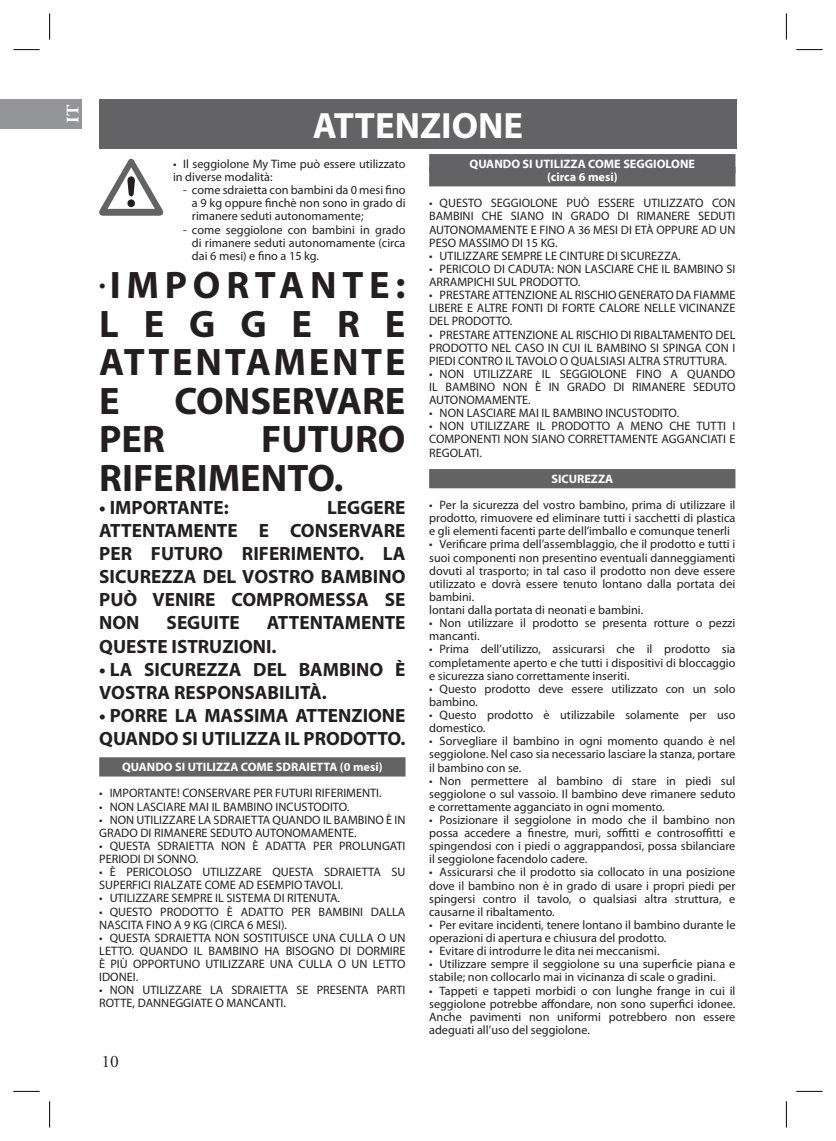
<style>
.page{position:relative;width:836px;height:1141px;background:#fff}
.page>*{position:absolute;margin:0;border:0;box-sizing:border-box;transform-origin:0 0}
.t1{font:700 38.5px/38.5px "Myriad Pro";color:#231f20;text-align:justify}
.t2{font:700 36.75px "Myriad Pro";color:#fff}
.t3{font:700 19.25px/23.1px "Myriad Pro";color:#231f20}
.t4{font:17.5px "Adobe Garamond Pro";color:#231f20}
.t5{font:700 17.5px "Adobe Garamond Pro";color:#fff}
.t6{font:12.25px/13.1px "Myriad Pro";color:#231f20;text-align:justify}
.t7{font:700 12.25px/13.1px "Myriad Pro";color:#fff;text-align:center}
</style>
<div class="page">
<div style="left:0;top:99px;width:82px;height:30px;background:#939598"></div>
<div style="left:99px;top:99px;width:638px;height:50px;background:#636366"></div>
<div style="left:99px;top:757px;width:306px;height:20px;background:#636366"></div>
<div style="left:429px;top:154px;width:306px;height:19px;background:#636366"></div>
<div style="left:429px;top:167px;width:306px;height:19px;background:#636366"></div>
<div style="left:429px;top:469px;width:306px;height:19px;background:#636366"></div>
<svg style="left:99px;top:159px;width:64px;height:57px"></svg>
<svg style="left:13px;top:49px;width:27px;height:1px"></svg>
<svg style="left:796px;top:49px;width:26px;height:1px"></svg>
<svg style="left:13px;top:1091px;width:27px;height:1px"></svg>
<svg style="left:796px;top:1091px;width:26px;height:1px"></svg>
<svg style="left:49px;top:13px;width:1px;height:27px"></svg>
<svg style="left:49px;top:1101px;width:1px;height:27px"></svg>
<svg style="left:786px;top:13px;width:1px;height:27px"></svg>
<svg style="left:786px;top:1101px;width:1px;height:27px"></svg>
<h3 class="t5" style="left:63px;top:123px;width:19px;rotate:-90deg">IT</h3>
<h2 class="t2" style="left:313px;top:101px;width:212px">ATTENZIONE</h2>
<p class="t6" style="left:173px;top:157px;width:234px">• Il seggiolone My Time può essere utilizzato in diverse modalità:</p>
<p class="t6" style="left:192px;top:183px;width:215px;text-indent:-9px">- come sdraietta con bambini da 0 mesi fino a 9 kg oppure finchè non sono in grado di rimanere seduti autonomamente;</p>
<p class="t6" style="left:192px;top:223px;width:215px;text-indent:-9px">- come seggiolone con bambini in grado di rimanere seduti autonomamente (circa dai 6 mesi) e fino a 15 kg.</p>
<h1 class="t1" style="left:99px;top:265px;width:308px"><sup>•</sup>IMPORTANTE:<br>LEGGERE ATTENTAMENTE E</h1>
<p class="t7" style="left:469px;top:157px;width:227px">QUANDO SI UTILIZZA COME SEGGIOLONE (circa 6 mesi)</p>
<p class="t6" style="left:429px;top:196px;width:308px">• QUESTO SEGGIOLONE PUÒ ESSERE UTILIZZATO CON BAMBINI CHE SIANO IN GRADO DI RIMANERE SEDUTI AUTONOMAMENTE E FINO A 36 MESI DI ETÀ OPPURE AD UN PESO MASSIMO DI 15 KG.</p>
<p class="t6" style="left:429px;top:249px;width:253px">• UTILIZZARE SEMPRE LE CINTURE DI SICUREZZA.</p>
<p class="t6" style="left:429px;top:262px;width:308px">• PERICOLO DI CADUTA: NON LASCIARE CHE IL BAMBINO SI<br>ARRAMPICHI SUL PRODOTTO.</p>
<p class="t6" style="left:429px;top:288px;width:308px">• PRESTARE ATTENZIONE AL RISCHIO GENERATO DA FIAMME LIBERE E ALTRE FONTI DI FORTE CALORE NELLE VICINANZE DEL PRODOTTO.</p>
<p class="t6" style="left:429px;top:328px;width:308px">• PRESTARE ATTENZIONE AL RISCHIO DI RIBALTAMENTO DEL PRODOTTO NEL CASO IN CUI IL BAMBINO SI SPINGA CON I PIEDI CONTRO IL TAVOLO O QUALSIASI ALTRA STRUTTURA.</p>
<p class="t6" style="left:429px;top:367px;width:308px">• NON UTILIZZARE IL SEGGIOLONE FINO A QUANDO IL BAMBINO NON È IN GRADO DI RIMANERE SEDUTO AUTONOMAMENTE.</p>
<p class="t6" style="left:429px;top:406px;width:252px">• NON LASCIARE MAI IL BAMBINO INCUSTODITO.</p>
<p class="t6" style="left:429px;top:419px;width:308px">• NON UTILIZZARE IL PRODOTTO A MENO CHE TUTTI I COMPONENTI NON SIANO CORRETTAMENTE AGGANCIATI E REGOLATI.</p>
<p class="t7" style="left:551px;top:472px;width:63px">SICUREZZA</p>
<p class="t6" style="left:429px;top:498px;width:308px">• Per la sicurezza del vostro bambino, prima di utilizzare il prodotto, rimuovere ed eliminare tutti i sacchetti di plastica e gli elementi facenti parte dell’imballo e comunque tenerli</p>
<p class="t6" style="left:429px;top:538px;width:308px;text-align:left">• Verificare prima dell’assemblaggio, che il prodotto e tutti i suoi componenti non presentino eventuali danneggiamenti dovuti al trasporto; in tal caso il prodotto non deve essere utilizzato e dovrà essere tenuto lontano dalla portata dei bambini.<br>lontani dalla portata di neonati e bambini.</p>
<p class="t6" style="left:429px;top:616px;width:308px">• Non utilizzare il prodotto se presenta rotture o pezzi mancanti.</p>
<p class="t6" style="left:429px;top:643px;width:308px">• Prima dell’utilizzo, assicurarsi che il prodotto sia completamente aperto e che tutti i dispositivi di bloccaggio e sicurezza siano correttamente inseriti.</p>
<p class="t6" style="left:429px;top:682px;width:308px">• Questo prodotto deve essere utilizzato con un solo bambino.</p>
<p class="t6" style="left:429px;top:708px;width:308px">• Questo prodotto è utilizzabile solamente per uso domestico.</p>
<p class="t6" style="left:429px;top:734px;width:308px">• Sorvegliare il bambino in ogni momento quando è nel seggiolone. Nel caso sia necessario lasciare la stanza, portare il bambino con se.</p>
<p class="t6" style="left:429px;top:774px;width:308px">• Non permettere al bambino di stare in piedi sul seggiolone o sul vassoio. Il bambino deve rimanere seduto e correttamente agganciato in ogni momento.</p>
<p class="t6" style="left:429px;top:813px;width:308px">• Posizionare il seggiolone in modo che il bambino non possa accedere a finestre, muri, soffitti e controsoffitti e spingendosi con i piedi o aggrappandosi, possa sbilanciare il seggiolone facendolo cadere.</p>
<p class="t6" style="left:429px;top:866px;width:308px">• Assicurarsi che il prodotto sia collocato in una posizione dove il bambino non è in grado di usare i propri piedi per spingersi contro il tavolo, o qualsiasi altra struttura, e causarne il ribaltamento.</p>
<p class="t6" style="left:429px;top:918px;width:308px">• Per evitare incidenti, tenere lontano il bambino durante le operazioni di apertura e chiusura del prodotto.</p>
<p class="t6" style="left:429px;top:944px;width:232px">• Evitare di introdurre le dita nei meccanismi.</p>
<p class="t6" style="left:429px;top:957px;width:308px">• Utilizzare sempre il seggiolone su una superficie piana e stabile; non collocarlo mai in vicinanza di scale o gradini.</p>
<p class="t6" style="left:429px;top:984px;width:308px">• Tappeti e tappeti morbidi o con lunghe frange in cui il seggiolone potrebbe affondare, non sono superfici idonee.<br>Anche pavimenti non uniformi potrebbero non essere adeguati all’uso del seggiolone.</p>
<h1 class="t1" style="left:175px;top:380px;width:232px">CONSERVARE</h1>
<h1 class="t1" style="left:99px;top:419px;width:308px;text-indent:162px">FUTURO<br>RIFERIMENTO.</h1>
<h3 class="t3" style="left:99px;top:495px;width:131px">• IMPORTANTE:</h3>
<h1 class="t1" style="left:99px;top:419px;width:67px">PER</h1>
<h3 class="t3" style="left:99px;top:495px;width:308px;text-align:justify;text-indent:228px">LEGGERE ATTENTAMENTE E CONSERVARE PER FUTURO RIFERIMENTO. LA SICUREZZA DEL VOSTRO BAMBINO PUÒ VENIRE COMPROMESSA SE NON</h3>
<h3 class="t3" style="left:167px;top:611px;width:75px">SEGUITE</h3>
<h3 class="t3" style="left:99px;top:611px;width:308px;text-indent:168px">ATTENTAMENTE<br>QUESTE ISTRUZIONI.</h3>
<h3 class="t3" style="left:99px;top:657px;width:308px">• LA SICUREZZA DEL BAMBINO È<br>VOSTRA RESPONSABILITÀ.</h3>
<h3 class="t3" style="left:99px;top:703px;width:308px">• PORRE LA MASSIMA ATTENZIONE<br>QUANDO SI UTILIZZA IL PRODOTTO.</h3>
<p class="t7" style="left:122px;top:760px;width:262px">QUANDO SI UTILIZZA COME SDRAIETTA (0 mesi)</p>
<p class="t6" style="left:99px;top:787px;width:284px">• IMPORTANTE! CONSERVARE PER FUTURI RIFERIMENTI.</p>
<p class="t6" style="left:99px;top:800px;width:252px">• NON LASCIARE MAI IL BAMBINO INCUSTODITO.</p>
<p class="t6" style="left:99px;top:813px;width:308px">• NON UTILIZZARE LA SDRAIETTA QUANDO IL BAMBINO È IN<br>GRADO DI RIMANERE SEDUTO AUTONOMAMENTE.</p>
<p class="t6" style="left:99px;top:839px;width:308px">• QUESTA SDRAIETTA NON È ADATTA PER PROLUNGATI<br>PERIODI DI SONNO.</p>
<p class="t6" style="left:99px;top:865px;width:308px">• È PERICOLOSO UTILIZZARE QUESTA SDRAIETTA SU<br>SUPERFICI RIALZATE COME AD ESEMPIO TAVOLI.</p>
<p class="t6" style="left:99px;top:891px;width:242px">• UTILIZZARE SEMPRE IL SISTEMA DI RITENUTA.</p>
<p class="t6" style="left:99px;top:905px;width:308px">• QUESTO PRODOTTO È ADATTO PER BAMBINI DALLA<br>NASCITA FINO A 9 KG (CIRCA 6 MESI).</p>
<p class="t6" style="left:99px;top:931px;width:308px">• QUESTA SDRAIETTA NON SOSTITUISCE UNA CULLA O UN LETTO. QUANDO IL BAMBINO HA BISOGNO DI DORMIRE È PIÙ OPPORTUNO UTILIZZARE UNA CULLA O UN LETTO IDONEI.</p>
<p class="t6" style="left:99px;top:983px;width:308px">• NON UTILIZZARE LA SDRAIETTA SE PRESENTA PARTI<br>ROTTE, DANNEGGIATE O MANCANTI.</p>
<h3 class="t4" style="left:102px;top:1051px;width:19px">10</h3>
</div>
